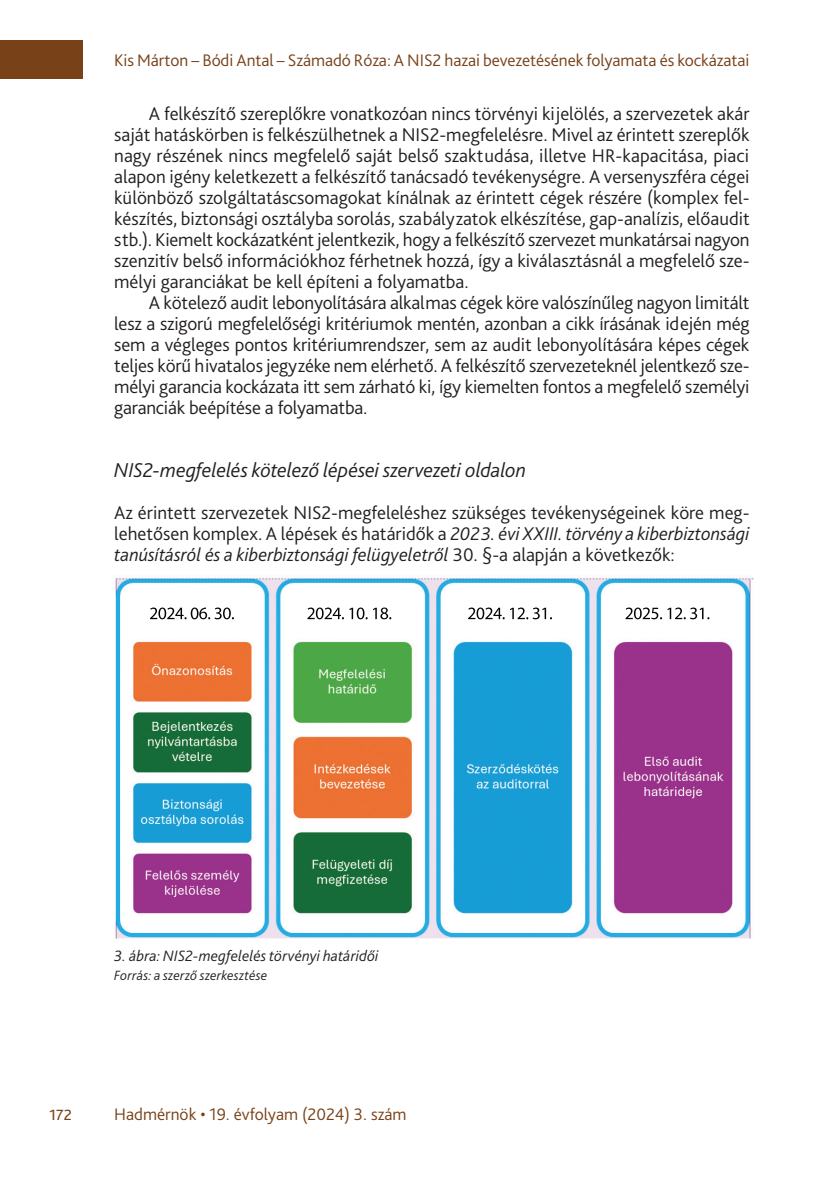
<style>
.page{position:relative;width:834px;height:1181px;background:#fff}
.page>*{position:absolute;margin:0;border:0;box-sizing:border-box;transform-origin:0 0}
._1_1_1__Head_címsor2{font:italic 300 21px "Bliss Pro";letter-spacing:-.005em;color:#231f20}
._3_szövegtörzs{font:300 19.25px/21px "Bliss Pro";color:#231f20;text-align:justify}
._3_1_első_bekezdés{font:300 19.25px/21px "Bliss Pro";color:#231f20;text-align:justify}
.t1{font:300 19.25px "Bliss Pro";color:#784118}
.t2{font:300 17.5px "Bliss Pro";color:#784118}
._8_Ábra__képalárás{font:italic 300 15.75px "Bliss Pro";letter-spacing:.01em;color:#231f20}
._8_ábra_forrás{font:italic 300 14px "Bliss Pro";letter-spacing:.015em;color:#231f20}
.s1{font-style:italic}
</style>
<div class="page">
<div style="left:0;top:41px;width:83px;height:38px;background:#784118"></div>
<img style="left:115px;top:578px;width:638px;height:361px">
<p class="t2" style="left:114px;top:49px;width:636px">Kis Márton – Bódi Antal – Számadó Róza: A NIS2 hazai bevezetésének folyamata és kockázatai</p>
<p class="_3_szövegtörzs" style="left:114px;top:103px;width:637px;text-indent:35px">A felkészítő szereplőkre vonatkozóan nincs törvényi kijelölés, a szervezetek akár saját hatáskörben is felkészülhetnek a NIS2-megfelelésre. Mivel az érintett szereplők nagy részének nincs megfelelő saját belső szaktudása, illetve HR-kapacitása, piaci alapon igény keletkezett a felkészítő tanácsadó tevékenységre. A versenyszféra cégei különböző szolgáltatáscsomagokat kínálnak az érintett cégek részére (komplex fel&shy;készítés, biztonsági osztályba sorolás, szabályzatok elkészítése, gap-analízis, előaudit stb.). Kiemelt kockázatként jelentkezik, hogy a felkészítő szervezet munkatársai nagyon szenzitív belső információkhoz férhetnek hozzá, így a kiválasztásnál a megfelelő sze&shy;mélyi garanciákat be kell építeni a folyamatba.</p>
<p class="_3_szövegtörzs" style="left:114px;top:292px;width:636px;text-indent:35px">A kötelező audit lebonyolítására alkalmas cégek köre valószínűleg nagyon limitált lesz a szigorú megfelelőségi kritériumok mentén, azonban a cikk írásának idején még sem a végleges pontos kritériumrendszer, sem az audit lebonyolítására képes cégek teljes körű hivatalos jegyzéke nem elérhető. A felkészítő szervezeteknél jelentkező sze&shy;mélyi garancia kockázata itt sem zárható ki, így kiemelten fontos a megfelelő személyi garanciák beépítése a folyamatba.</p>
<p class="_1_1_1__Head_címsor2" style="left:114px;top:457px;width:413px">NIS2-megfelelés kötelező lépései szervezeti oldalon</p>
<p class="_3_1_első_bekezdés" style="left:114px;top:502px;width:636px">Az érintett szervezetek NIS2-megfeleléshez szükséges tevékenységeinek köre meg&shy;lehetősen komplex. A lépések és határidők a <span class="s1">2023. évi XXIII. törvény a kiberbiztonsági tanúsításról és a kiberbiztonsági felügyeletről</span> 30. §-a alapján a következők:</p>
<p class="_8_Ábra__képalárás" style="left:114px;top:945px;width:266px">3. ábra: NIS2-megfelelés törvényi határidői</p>
<p class="_8_ábra_forrás" style="left:114px;top:967px;width:155px">Forrás: a szerző szerkesztése</p>
<p class="t1" style="left:50px;top:1102px;width:24px">172</p>
<p class="t2" style="left:114px;top:1103px;width:294px">Hadmérnök • 19. évfolyam (2024) 3. szám</p>
</div>
